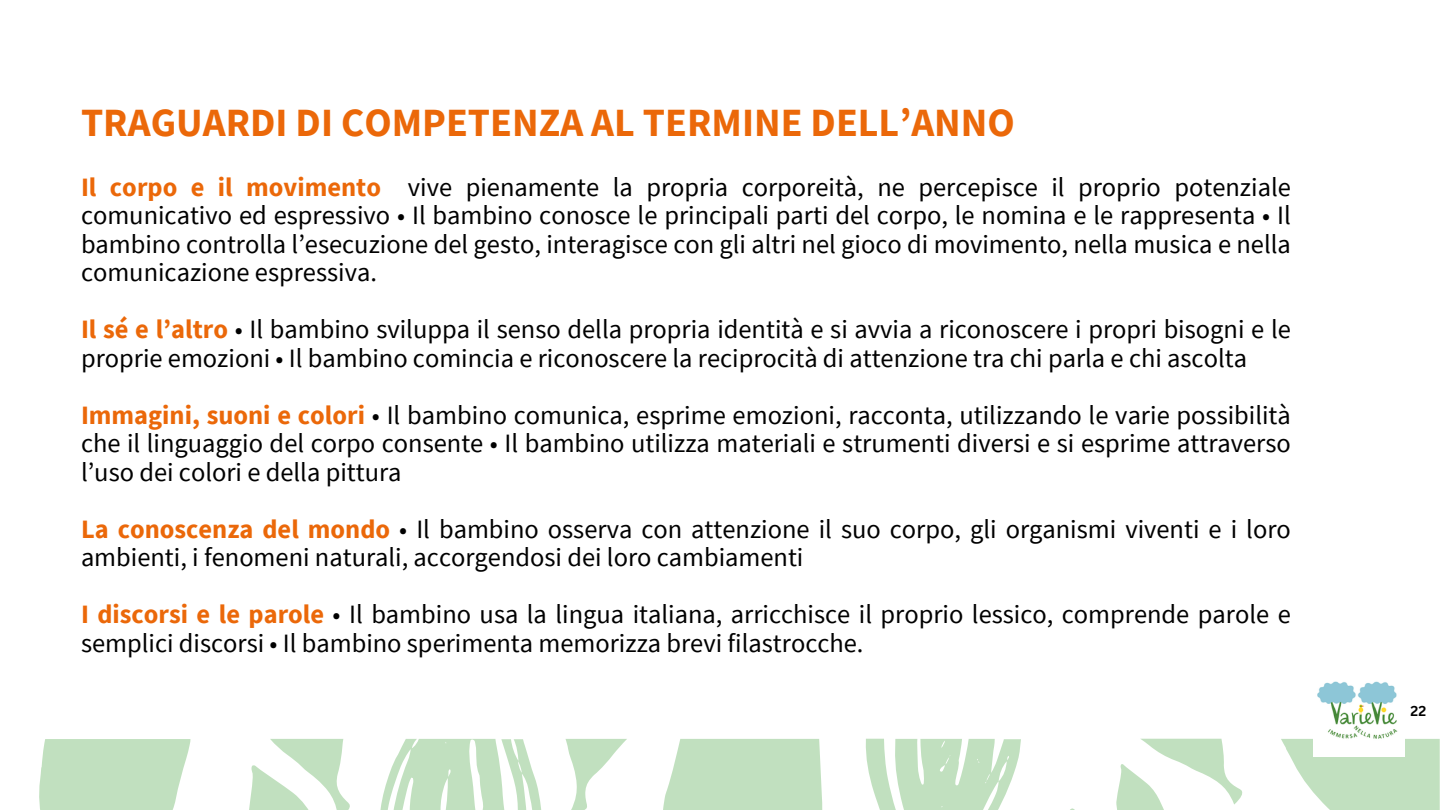
<style>
.page{position:relative;width:1440px;height:810px;background:#fff}
.page>*{position:absolute;margin:0;border:0;box-sizing:border-box;transform-origin:0 0}
.t1{font:700 40px "Source Sans Pro";color:#eb6809}
.t2{font:26.4px/28.5px "Source Sans Pro";color:#000}
.t3{font:700 14px "Canva Sans";color:#000}
.s1{font-weight:700;color:#eb6809}
</style>
<div class="page">
<svg style="left:380px;top:739px;width:161px;height:71px"></svg>
<svg style="left:249px;top:739px;width:101px;height:71px"></svg>
<svg style="left:39px;top:739px;width:151px;height:71px"></svg>
<svg style="left:663px;top:739px;width:160px;height:71px"></svg>
<svg style="left:566px;top:739px;width:61px;height:71px"></svg>
<svg style="left:1281px;top:739px;width:159px;height:71px"></svg>
<svg style="left:865px;top:739px;width:378px;height:71px"></svg>
<img style="left:1313px;top:681px;width:92px;height:76px">
<p class="t1" style="left:81px;top:96px;width:935px">TRAGUARDI DI COMPETENZA AL TERMINE DELL’ANNO</p>
<p class="t2" style="left:81px;top:172px;width:1211px;text-align:justify"><span class="s1">Il corpo e il movimento</span> vive pienamente la propria corporeità, ne percepisce il proprio potenziale comunicativo ed espressivo • Il bambino conosce le principali parti del corpo, le nomina e le rappresenta • Il bambino controlla l’esecuzione del gesto, interagisce con gli altri nel gioco di movimento, nella musica e nella comunicazione espressiva.</p>
<p class="t2" style="left:81px;top:314px;width:1211px"><span class="s1">Il sé e l’altro</span> • Il bambino sviluppa il senso della propria identità e si avvia a riconoscere i propri bisogni e le proprie emozioni • Il bambino comincia e riconoscere la reciprocità di attenzione tra chi parla e chi ascolta</p>
<p class="t2" style="left:81px;top:400px;width:1211px;text-align:justify"><span class="s1">Immagini, suoni e colori</span> • Il bambino comunica, esprime emozioni, racconta, utilizzando le varie possibilità che il linguaggio del corpo consente • Il bambino utilizza materiali e strumenti diversi e si esprime attraverso l’uso dei colori e della pittura</p>
<p class="t2" style="left:81px;top:514px;width:1211px"><span class="s1">La conoscenza del mondo</span> • Il bambino osserva con attenzione il suo corpo, gli organismi viventi e i loro ambienti, i fenomeni naturali, accorgendosi dei loro cambiamenti</p>
<p class="t2" style="left:81px;top:599px;width:1211px"><span class="s1">I discorsi e le parole</span> • Il bambino usa la lingua italiana, arricchisce il proprio lessico, comprende parole e semplici discorsi • Il bambino sperimenta memorizza brevi filastrocche.</p>
<p class="t3" style="left:1411px;top:701px;width:17px">22</p>
</div>
